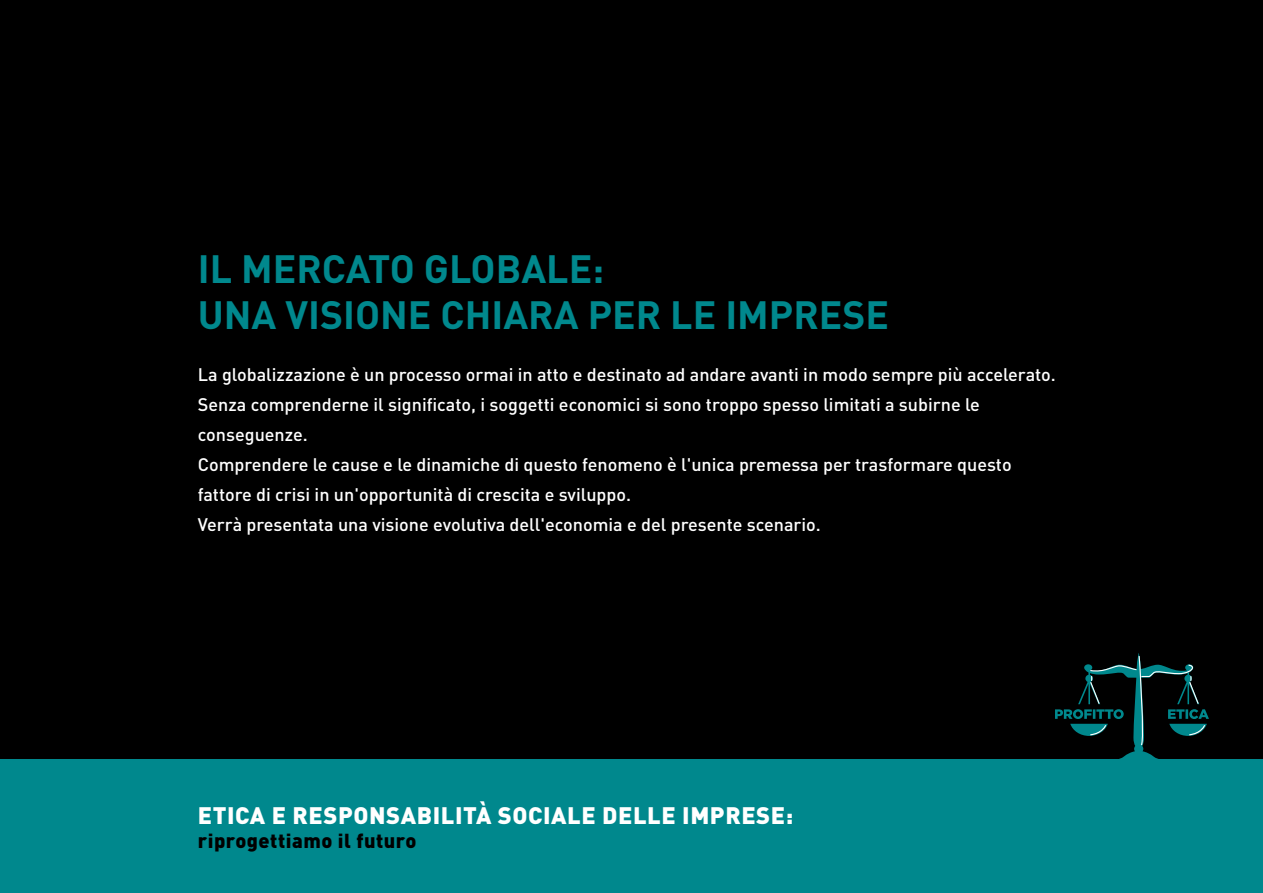
<style>
.page{position:relative;width:1263px;height:893px;background:#000}
.page>*{position:absolute;margin:0;border:0;box-sizing:border-box;transform-origin:0 0}
.t1{font:700 39px/46.8px "DIN";color:#00888d}
.t2{font:900 23.55px "DIN";letter-spacing:.025em;color:#fff}
.t3{font:900 19.95px "DIN";letter-spacing:.025em;color:#000}
.t4{font:500 18px/30px "DIN";color:#fff}
</style>
<div class="page">
<div style="left:0;top:759px;width:1263px;height:134px;background:#00888d"></div>
<svg style="left:1055px;top:653px;width:154px;height:106px"></svg>
<h1 class="t1" style="left:198px;top:243px;width:693px">IL MERCATO GLOBALE:<br>UNA VISIONE CHIARA PER LE IMPRESE</h1>
<p class="t4" style="left:198px;top:359px;width:860px">La globalizzazione è un processo ormai in atto e destinato ad andare avanti in modo sempre più accelerato.<br>Senza comprenderne il significato, i soggetti economici si sono troppo spesso limitati a subirne le conseguenze.<br>Comprendere le cause e le dinamiche di questo fenomeno è l'unica premessa per trasformare questo fattore di crisi in un'opportunità di crescita e sviluppo.<br>Verrà presentata una visione evolutiva dell'economia e del presente scenario.</p>
<h2 class="t2" style="left:198px;top:800px;width:597px">ETICA E RESPONSABILITÀ SOCIALE DELLE IMPRESE:</h2>
<p class="t3" style="left:198px;top:827px;width:220px">RIPROGETTIAMO IL FUTURO</p>
</div>
